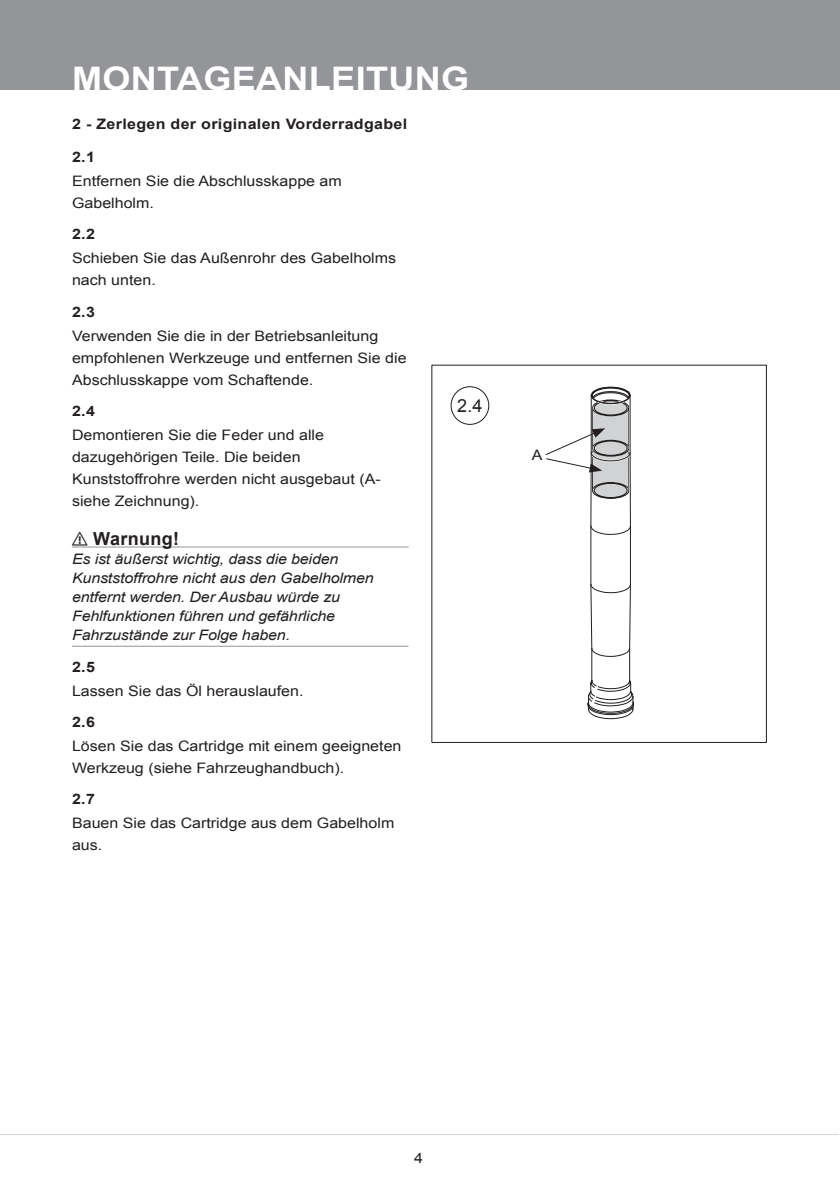
<style>
.page{position:relative;width:840px;height:1191px;background:#fff}
.page>*{position:absolute;margin:0;border:0;box-sizing:border-box;transform-origin:0 0}
.t1{font:700 32.4px "Arial";letter-spacing:.01em;color:#fff;scale:1.11 1}
.t2{font:700 18px "Arial";color:#231f20}
.t3{font:18px "Arial";color:#231f20}
.t4{font:14.4px/22px "Arial";color:#231f20;scale:1.11 1}
.t5{font:italic 14.4px/19px "Arial";letter-spacing:-.01em;color:#231f20;scale:1.11 1}
.t6{font:700 14.4px "Arial";letter-spacing:.02em;color:#231f20;scale:1.11 1}
</style>
<div class="page">
<div style="left:0;top:0;width:839px;height:90px;background:#939598"></div>
<hr style="left:0;top:1134px;width:838px;height:1px;background:#d1d2d4">
<hr style="left:72px;top:546px;width:336px;height:1px;background:#939598">
<hr style="left:72px;top:646px;width:336px;height:1px;background:#939598">
<div style="left:450px;top:386px;width:39px;height:39px;border:1px solid #231f20;border-radius:50%"></div>
<svg style="left:545px;top:386px;width:89px;height:333px"></svg>
<h1 class="t1" style="left:72px;top:57px;width:189px">Montageanl</h1>
<h1 class="t1" style="left:331px;top:57px;width:126px">eitung</h1>
<p class="t6" style="left:72px;top:114px;width:303px">2 - Zerlegen der originalen Vorderradgabel</p>
<p class="t6" style="left:72px;top:147px;width:22px">2.1</p>
<p class="t4" style="left:72px;top:170px;width:244px">Entfernen Sie die Abschlusskappe am<br>Gabelholm.</p>
<p class="t6" style="left:72px;top:225px;width:22px">2.2</p>
<p class="t4" style="left:72px;top:247px;width:293px">Schieben Sie das Außenrohr des Gabelholms nach unten.</p>
<p class="t6" style="left:72px;top:302px;width:22px">2.3</p>
<p class="t4" style="left:72px;top:325px;width:303px">Verwenden Sie die in der Betriebsanleitung empfohlenen Werkzeuge und entfernen Sie die<br>Abschlusskappe vom Schaftende.</p>
<p class="t6" style="left:72px;top:401px;width:22px">2.4</p>
<p class="t4" style="left:72px;top:424px;width:279px">Demontieren Sie die Feder und alle dazugehörigen Teile. Die beiden<br>Kunststoffrohre werden nicht ausgebaut (A&shy;siehe Zeichnung).</p>
<p class="t2" style="left:72px;top:527px;width:26px">⚠⚠Warnung!</p>
<p class="t5" style="left:72px;top:550px;width:273px">Es ist äußerst wichtig, dass die beiden Kunststoffrohre nicht aus den Gabelholmen entfernt werden. Der Ausbau würde zu Fehlfunktionen führen und gefährliche Fahrzustände zur Folge haben.</p>
<p class="t6" style="left:72px;top:657px;width:22px">2.5</p>
<p class="t4" style="left:72px;top:679px;width:210px">Lassen Sie das Öl herauslaufen.</p>
<p class="t6" style="left:72px;top:712px;width:22px">2.6</p>
<p class="t4" style="left:72px;top:735px;width:298px">Lösen Sie das Cartridge mit einem geeigneten<br>Werkzeug (siehe Fahrzeughandbuch).</p>
<p class="t6" style="left:72px;top:789px;width:22px">2.7</p>
<p class="t4" style="left:72px;top:812px;width:292px">Bauen Sie das Cartridge aus dem Gabelholm aus.</p>
<p class="t3" style="left:457px;top:393px;width:27px">2.4</p>
<p class="t4" style="left:531px;top:444px;width:11px">A</p>
<p class="t4" style="left:414px;top:1147px;width:10px">4</p>
</div>
